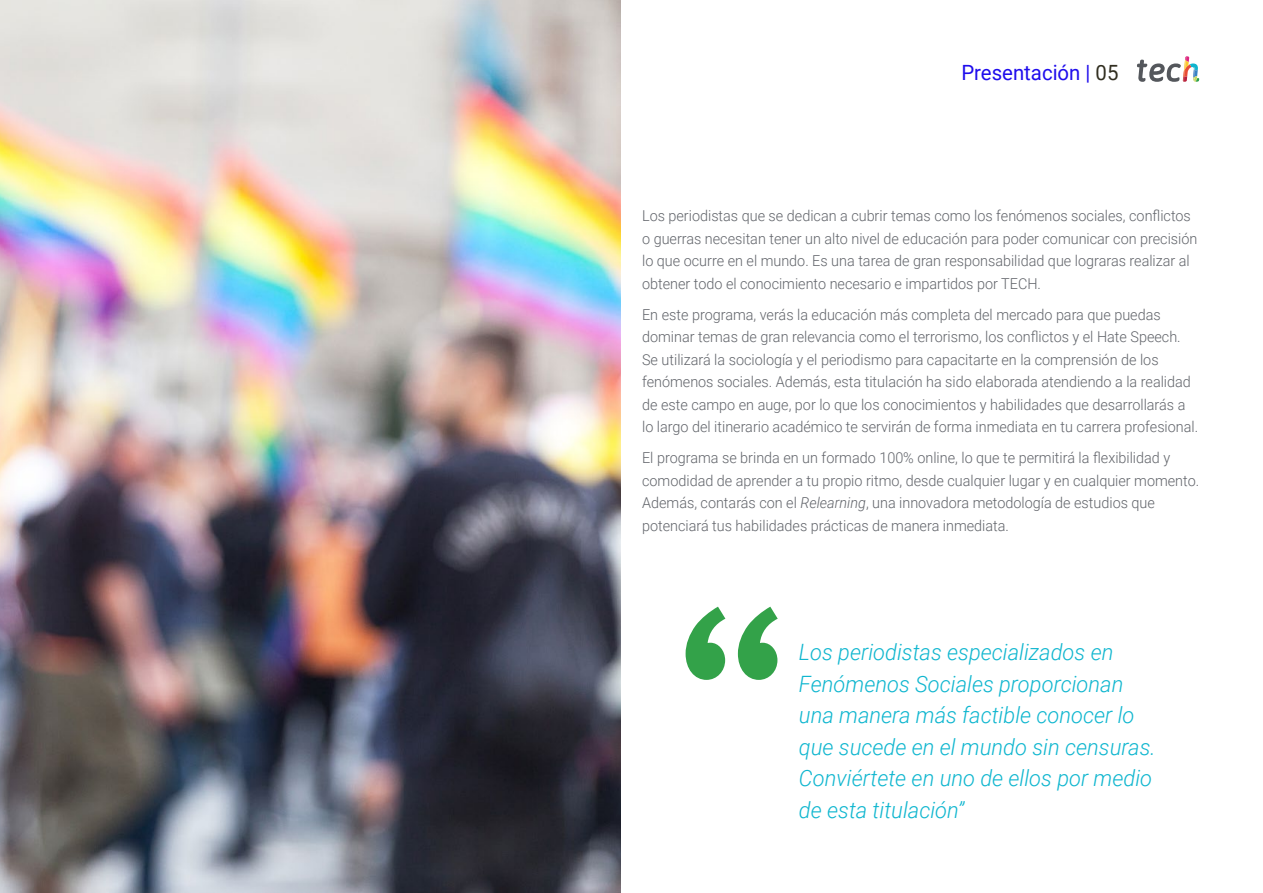
<style>
.page{position:relative;width:1263px;height:893px;background:#fff}
.page>*{position:absolute;margin:0;border:0;box-sizing:border-box;transform-origin:0 0}
.t1{font:italic 300 22.5px/31.5px "Roboto";color:#0fb6cf}
.t2{font:21px "Roboto";color:#1f0dec}
.t3{font:300 15px/22.5px "Roboto";color:#61646a;scale:.96 1}
.s1{color:#312e20}
.s2{font-style:italic}
</style>
<div class="page">
<svg style="left:686px;top:607px;width:92px;height:73px"></svg>
<img style="left:0;top:0;width:621px;height:893px">
<svg style="left:1137px;top:56px;width:62px;height:26px"></svg>
<h2 class="t2" style="left:961px;top:57px;width:159px">Presentación | <span class="s1">05</span></h2>
<p class="t3" style="left:642px;top:204px;width:580px">Los periodistas que se dedican a cubrir temas como los fenómenos sociales, conflictos o guerras necesitan tener un alto nivel de educación para poder comunicar con precisión lo que ocurre en el mundo. Es una tarea de gran responsabilidad que lograras realizar al obtener todo el conocimiento necesario e impartidos por TECH.</p>
<p class="t3" style="left:642px;top:303px;width:581px">En este programa, verás la educación más completa del mercado para que puedas dominar temas de gran relevancia como el terrorismo, los conflictos y el Hate Speech.<br>Se utilizará la sociología y el periodismo para capacitarte en la comprensión de los fenómenos sociales. Además, esta titulación ha sido elaborada atendiendo a la realidad de este campo en auge, por lo que los conocimientos y habilidades que desarrollarás a lo largo del itinerario académico te servirán de forma inmediata en tu carrera profesional.</p>
<p class="t3" style="left:642px;top:446px;width:582px">El programa se brinda en un formado 100% online, lo que te permitirá la flexibilidad y comodidad de aprender a tu propio ritmo, desde cualquier lugar y en cualquier momento.<br>Además, contarás con el <span class="s2">Relearning</span>, una innovadora metodología de estudios que potenciará tus habilidades prácticas de manera inmediata.</p>
<h1 class="t1" style="left:799px;top:636px;width:358px">Los periodistas especializados en<br>Fenómenos Sociales proporcionan una manera más factible conocer lo que sucede en el mundo sin censuras.<br>Conviértete en uno de ellos por medio de esta titulación”</h1>
</div>
